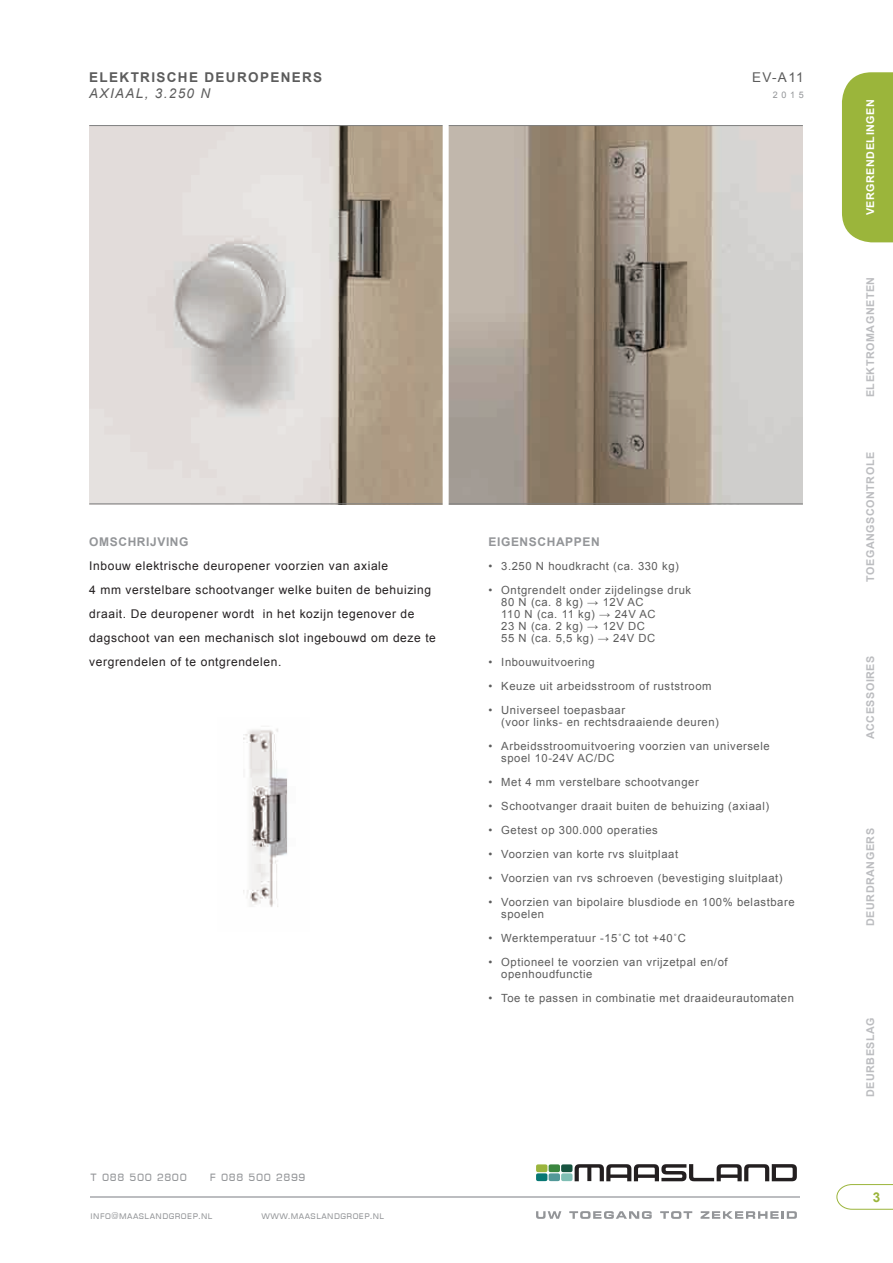
<style>
.page{position:relative;width:893px;height:1263px;background:#fff}
.page>*{position:absolute;margin:0;border:0;box-sizing:border-box;transform-origin:0 0}
.t1{font:700 13.5px "Arial";letter-spacing:.1em;color:#5c5c5c}
.t2{font:italic 13.5px "Arial";letter-spacing:.1em;color:#5c5c5c}
.t3{font:13.5px "Arial";color:#5c5c5c}
.t4{font:700 13.5px "Arial";color:#9bb53b}
.t5{font:12.75px "Eurostile DCD";letter-spacing:.05em;color:#939598}
.t6{font:12px/24px "Arial";letter-spacing:.05em;color:#231f20}
.t7{font:700 12px "Arial";letter-spacing:.05em;color:#939598}
.t8{font:11.25px/12px "Arial";letter-spacing:.05em;color:#5c5c5c}
.t9{font:700 10.8px "Arial";letter-spacing:.05em;color:#bcbdc0}
.t10{font:700 10.8px "Arial";letter-spacing:.05em;color:#fff}
.t11{font:9.75px "Eurostile DCD";letter-spacing:.05em;color:#939598}
.t12{font:9px "Arial";color:#939598}
</style>
<div class="page">
<img style="left:89px;top:126px;width:354px;height:377px">
<img style="left:449px;top:126px;width:354px;height:377px">
<hr style="left:89px;top:503px;width:714px;height:1px;background:#7f8080">
<hr style="left:89px;top:125px;width:714px;height:1px;background:#7f8080">
<div style="left:443px;top:121px;width:6px;height:386px;background:#fff"></div>
<img style="left:243px;top:728px;width:45px;height:179px">
<div style="left:842px;top:72px;width:51px;height:170px;background:#9bb53b"></div>
<svg style="left:536px;top:1211px;width:25px;height:8px"></svg>
<svg style="left:569px;top:1211px;width:83px;height:8px"></svg>
<svg style="left:660px;top:1211px;width:32px;height:8px"></svg>
<svg style="left:701px;top:1211px;width:96px;height:8px"></svg>
<svg style="left:536px;top:1164px;width:261px;height:17px"></svg>
<hr style="left:90px;top:1196px;width:710px;height:1px;background:#bcbdc0">
<svg style="left:836px;top:1184px;width:57px;height:26px"></svg>
<p class="t1" style="left:89px;top:68px;width:234px">ELEKTRISCHE DEUROPENERS</p>
<p class="t2" style="left:89px;top:85px;width:122px">AXIAAL, 3.250 N</p>
<p class="t3" style="left:752px;top:68px;width:53px">EV-A11</p>
<p class="t12" style="left:773px;top:89px;width:32px">2015</p>
<p class="t7" style="left:89px;top:534px;width:101px">OMSCHRIJVING</p>
<p class="t6" style="left:89px;top:554px;width:348px">Inbouw elektrische deuropener voorzien van axiale<br>4 mm verstelbare schootvanger welke buiten de behuizing draait. De deuropener wordt in het kozijn tegenover de dagschoot van een mechanisch slot ingebouwd om deze te vergrendelen of te ontgrendelen.</p>
<p class="t7" style="left:489px;top:534px;width:113px">EIGENSCHAPPEN</p>
<p class="t8" style="left:489px;top:560px;width:192px">• 3.250 N houdkracht (ca. 330 kg)</p>
<p class="t8" style="left:501px;top:584px;width:191px;text-indent:-13px">• Ontgrendelt onder zijdelingse druk<br>80 N (ca. 8 kg) → 12V AC<br>110 N (ca. 11 kg) → 24V AC<br>23 N (ca. 2 kg) → 12V DC<br>55 N (ca. 5,5 kg) → 24V DC</p>
<p class="t8" style="left:489px;top:656px;width:108px">• Inbouwuitvoering</p>
<p class="t8" style="left:489px;top:680px;width:225px">• Keuze uit arbeidsstroom of ruststroom</p>
<p class="t8" style="left:501px;top:704px;width:219px;text-indent:-13px">• Universeel toepasbaar<br>(voor links- en rechtsdraaiende deuren)</p>
<p class="t8" style="left:501px;top:740px;width:270px;text-indent:-13px">• Arbeidsstroomuitvoering voorzien van universele spoel 10-24V AC/DC</p>
<p class="t8" style="left:489px;top:776px;width:212px">• Met 4 mm verstelbare schootvanger</p>
<p class="t8" style="left:489px;top:800px;width:282px">• Schootvanger draait buiten de behuizing (axiaal)</p>
<p class="t8" style="left:489px;top:824px;width:171px">• Getest op 300.000 operaties</p>
<p class="t8" style="left:489px;top:848px;width:191px">• Voorzien van korte rvs sluitplaat</p>
<p class="t8" style="left:489px;top:872px;width:296px">• Voorzien van rvs schroeven (bevestiging sluitplaat)</p>
<p class="t8" style="left:501px;top:896px;width:295px;text-indent:-13px">• Voorzien van bipolaire blusdiode en 100% belastbare spoelen</p>
<p class="t8" style="left:489px;top:932px;width:199px">• Werktemperatuur -15˚C tot +40˚C</p>
<p class="t8" style="left:501px;top:956px;width:228px;text-indent:-13px">• Optioneel te voorzien van vrijzetpal en/of openhoudfunctie</p>
<p class="t8" style="left:489px;top:992px;width:307px">• Toe te passen in combinatie met draaideurautomaten</p>
<p class="t5" style="left:91px;top:1170px;width:98px">t 088 500 2800</p>
<p class="t5" style="left:210px;top:1170px;width:97px">f 088 500 2899</p>
<p class="t11" style="left:91px;top:1210px;width:123px">info@maaslandgroep.nl</p>
<p class="t11" style="left:261px;top:1210px;width:124px">www.maaslandgroep.nl</p>
<p class="t10" style="left:863px;top:215px;width:118px;rotate:-90deg">VERGRENDELINGEN</p>
<p class="t9" style="left:863px;top:397px;width:122px;rotate:-90deg">ELEKTROMAGNETEN</p>
<p class="t9" style="left:863px;top:582px;width:131px;rotate:-90deg">TOEGANGSCONTROLE</p>
<p class="t9" style="left:863px;top:739px;width:85px;rotate:-90deg">ACCESSOIRES</p>
<p class="t9" style="left:863px;top:926px;width:99px;rotate:-90deg">DEURDRANGERS</p>
<p class="t9" style="left:863px;top:1097px;width:82px;rotate:-90deg">DEURBESLAG</p>
<p class="t4" style="left:873px;top:1188px;width:9px">3</p>
</div>
